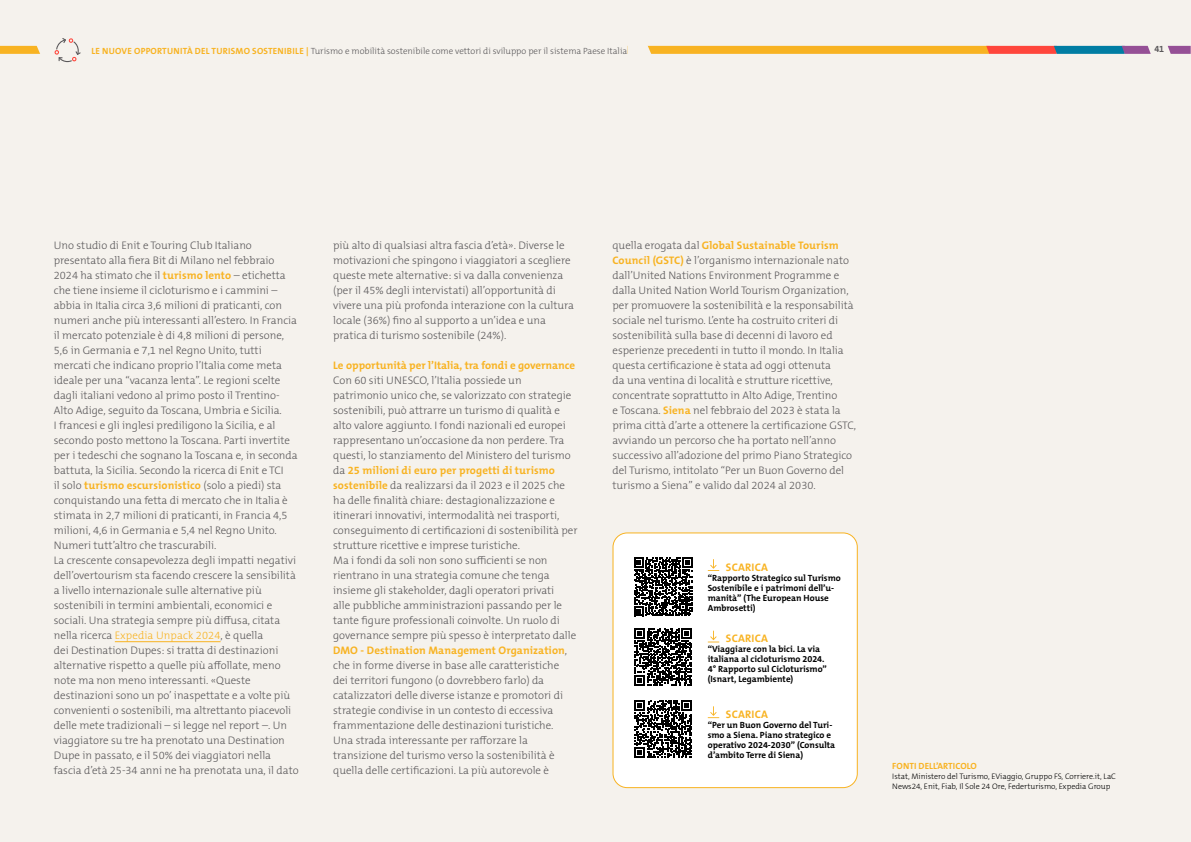
<style>
.page{position:relative;width:1191px;height:842px;background:#fff}
.page>*{position:absolute;margin:0;border:0;box-sizing:border-box;transform-origin:0 0}
.t1{font:300 11px/15px "The Mix B W3";color:#5a585a}
.t2{font:700 11px "The Mix B W7";letter-spacing:.01em;color:#f8b322}
.t3{font:700 9px/10px "The Mix B W7";color:#000}
.t4{font:300 9px "The Mix B W3";color:#5a585a}
.t5{font:700 9px "The Mix B W7";letter-spacing:.01em;color:#f8b322}
.t6{font:700 9px "The Mix B W7";color:#5a585a}
.t7{font:300 8px/10px "The Mix B W3";color:#000}
.s1{font-family:"The Mix B W7";font-weight:700;color:#f8b322}
.s2{font-family:"The Mix B W3";font-weight:300;color:#5a585a}
.s3{color:#f8b322}
</style>
<div class="page">
<div style="left:0;top:0;width:1190px;height:842px;background:#f5f2ed"></div>
<div style="left:0;top:46px;width:989px;height:8px;background:#f8b322"></div>
<svg style="left:1167px;top:46px;width:23px;height:8px"></svg>
<svg style="left:986px;top:46px;width:164px;height:8px"></svg>
<hr style="left:115px;top:641px;width:105px;height:1px;background:#f8b322">
<div style="left:91px;top:41px;width:536px;height:18px;background:#f5f2ed"></div>
<svg style="left:627px;top:45px;width:26px;height:9px"></svg>
<svg style="left:35px;top:38px;width:56px;height:24px"></svg>
<div style="left:613px;top:533px;width:244px;height:255px;background:#fff;border-radius:14px"></div>
<div style="left:612px;top:532px;width:245px;height:256px;border:1px solid #f8b322;border-radius:14px"></div>
<svg style="left:634px;top:557px;width:58px;height:59px"></svg>
<svg style="left:634px;top:628px;width:58px;height:58px"></svg>
<svg style="left:707px;top:559px;width:12px;height:12px"></svg>
<svg style="left:707px;top:631px;width:12px;height:11px"></svg>
<svg style="left:634px;top:700px;width:58px;height:58px"></svg>
<svg style="left:707px;top:706px;width:12px;height:12px"></svg>
<p class="t4" style="left:91px;top:45px;width:537px"><span class="s1">LE NUOVE OPPORTUNITÀ DEL TURISMO SOSTENIBILE |</span> Turismo e mobilità sostenibile come vettori di sviluppo per il sistema Paese Italia</p>
<p class="t6" style="left:1154px;top:43px;width:11px">41</p>
<p class="t1" style="left:54px;top:238px;width:245px">Uno studio di Enit e Touring Club Italiano presentato alla fiera Bit di Milano nel febbraio 2024 ha stimato che il <span class="s1">turismo lento</span> – etichetta che tiene insieme il cicloturismo e i cammini – abbia in Italia circa 3,6 milioni di praticanti, con numeri anche più interessanti all’estero. In Francia il mercato potenziale è di 4,8 milioni di persone, 5,6 in Germania e 7,1 nel Regno Unito, tutti mercati che indicano proprio l’Italia come meta ideale per una “vacanza lenta”. Le regioni scelte dagli italiani vedono al primo posto il Trentino-Alto Adige, seguito da Toscana, Umbria e Sicilia.<br>I francesi e gli inglesi prediligono la Sicilia, e al secondo posto mettono la Toscana. Parti invertite per i tedeschi che sognano la Toscana e, in seconda battuta, la Sicilia. Secondo la ricerca di Enit e TCI</p>
<p class="t2" style="left:54px;top:478px;width:229px"><span class="s2">il solo</span> turismo escursionistico <span class="s2">(solo a piedi) sta</span></p>
<p class="t1" style="left:54px;top:493px;width:246px">conquistando una fetta di mercato che in Italia è stimata in 2,7 milioni di praticanti, in Francia 4,5 milioni, 4,6 in Germania e 5,4 nel Regno Unito.<br>Numeri tutt’altro che trascurabili.<br>La crescente consapevolezza degli impatti negativi dell’overtourism sta facendo crescere la sensibilità a livello internazionale sulle alternative più sostenibili in termini ambientali, economici e sociali. Una strategia sempre più diffusa, citata nella ricerca <span class="s3">Expedia Unpack 2024</span>, è quella<br>dei Destination Dupes: si tratta di destinazioni alternative rispetto a quelle più affollate, meno note ma non meno interessanti. «Queste destinazioni sono un po’ inaspettate e a volte più convenienti o sostenibili, ma altrettanto piacevoli delle mete tradizionali – si legge nel report –. Un viaggiatore su tre ha prenotato una Destination Dupe in passato, e il 50% dei viaggiatori nella fascia d’età 25-34 anni ne ha prenotata una, il dato</p>
<p class="t1" style="left:333px;top:238px;width:242px">più alto di qualsiasi altra fascia d’età». Diverse le motivazioni che spingono i viaggiatori a scegliere queste mete alternative: si va dalla convenienza (per il 45% degli intervistati) all’opportunità di vivere una più profonda interazione con la cultura locale (36%) fino al supporto a un’idea e una pratica di turismo sostenibile (24%).</p>
<p class="t2" style="left:333px;top:358px;width:243px">Le opportunità per l’Italia, tra fondi e governance</p>
<p class="t1" style="left:333px;top:373px;width:240px">Con 60 siti UNESCO, l’Italia possiede un patrimonio unico che, se valorizzato con strategie sostenibili, può attrarre un turismo di qualità e alto valore aggiunto. I fondi nazionali ed europei rappresentano un’occasione da non perdere. Tra questi, lo stanziamento del Ministero del turismo</p>
<p class="t2" style="left:333px;top:463px;width:223px"><span class="s2">da</span> 25 milioni di euro per progetti di turismo</p>
<p class="t1" style="left:333px;top:478px;width:246px"><span class="s1">sostenibile</span> da realizzarsi da il 2023 e il 2025 che ha delle finalità chiare: destagionalizzazione e itinerari innovativi, intermodalità nei trasporti, conseguimento di certificazioni di sostenibilità per strutture ricettive e imprese turistiche.<br>Ma i fondi da soli non sono sufficienti se non rientrano in una strategia comune che tenga insieme gli stakeholder, dagli operatori privati<br>alle pubbliche amministrazioni passando per le tante figure professionali coinvolte. Un ruolo di governance sempre più spesso è interpretato dalle</p>
<p class="t2" style="left:333px;top:643px;width:235px">DMO - Destination Management Organization<span class="s2">,</span></p>
<p class="t1" style="left:333px;top:658px;width:231px">che in forme diverse in base alle caratteristiche dei territori fungono (o dovrebbero farlo) da catalizzatori delle diverse istanze e promotori di strategie condivise in un contesto di eccessiva frammentazione delle destinazioni turistiche.<br>Una strada interessante per rafforzare la transizione del turismo verso la sostenibilità è quella delle certificazioni. La più autorevole è</p>
<p class="t2" style="left:612px;top:238px;width:228px"><span class="s2">quella erogata dal</span> Global Sustainable Tourism</p>
<p class="t1" style="left:612px;top:253px;width:245px"><span class="s1">Council (GSTC)</span> è l’organismo internazionale nato dall’United Nations Environment Programme e dalla United Nation World Tourism Organization, per promuovere la sostenibilità e la responsabilità sociale nel turismo. L’ente ha costruito criteri di sostenibilità sulla base di decenni di lavoro ed esperienze precedenti in tutto il mondo. In Italia questa certificazione è stata ad oggi ottenuta<br>da una ventina di località e strutture ricettive, concentrate soprattutto in Alto Adige, Trentino<br>e Toscana. <span class="s1">Siena</span> nel febbraio del 2023 è stata la prima città d’arte a ottenere la certificazione GSTC, avviando un percorso che ha portato nell’anno successivo all’adozione del primo Piano Strategico del Turismo, intitolato “Per un Buon Governo del turismo a Siena” e valido dal 2024 al 2030.</p>
<p class="t2" style="left:726px;top:560px;width:44px">SCARICA</p>
<p class="t3" style="left:707px;top:573px;width:134px">“Rapporto Strategico sul Turismo<br>Sostenibile e i patrimoni dell’u&shy;manità” (The European House<br>Ambrosetti)</p>
<p class="t2" style="left:726px;top:632px;width:44px">SCARICA</p>
<p class="t3" style="left:707px;top:644px;width:121px">“Viaggiare con la bici. La via italiana al cicloturismo 2024.<br>4° Rapporto sul Cicloturismo” (Isnart, Legambiente)</p>
<p class="t2" style="left:726px;top:707px;width:44px">SCARICA</p>
<p class="t3" style="left:707px;top:720px;width:129px">“Per un Buon Governo del Turi&shy;smo a Siena. Piano strategico e operativo 2024-2030” (Consulta d’ambito Terre di Siena)</p>
<p class="t5" style="left:892px;top:760px;width:86px">FONTI DELL’ARTICOLO</p>
<p class="t7" style="left:892px;top:771px;width:225px">Istat, Ministero del Turismo, EViaggio, Gruppo FS, Corriere.it, LaC<br>News24, Enit, Fiab, Il Sole 24 Ore, Federturismo, Expedia Group</p>
</div>
